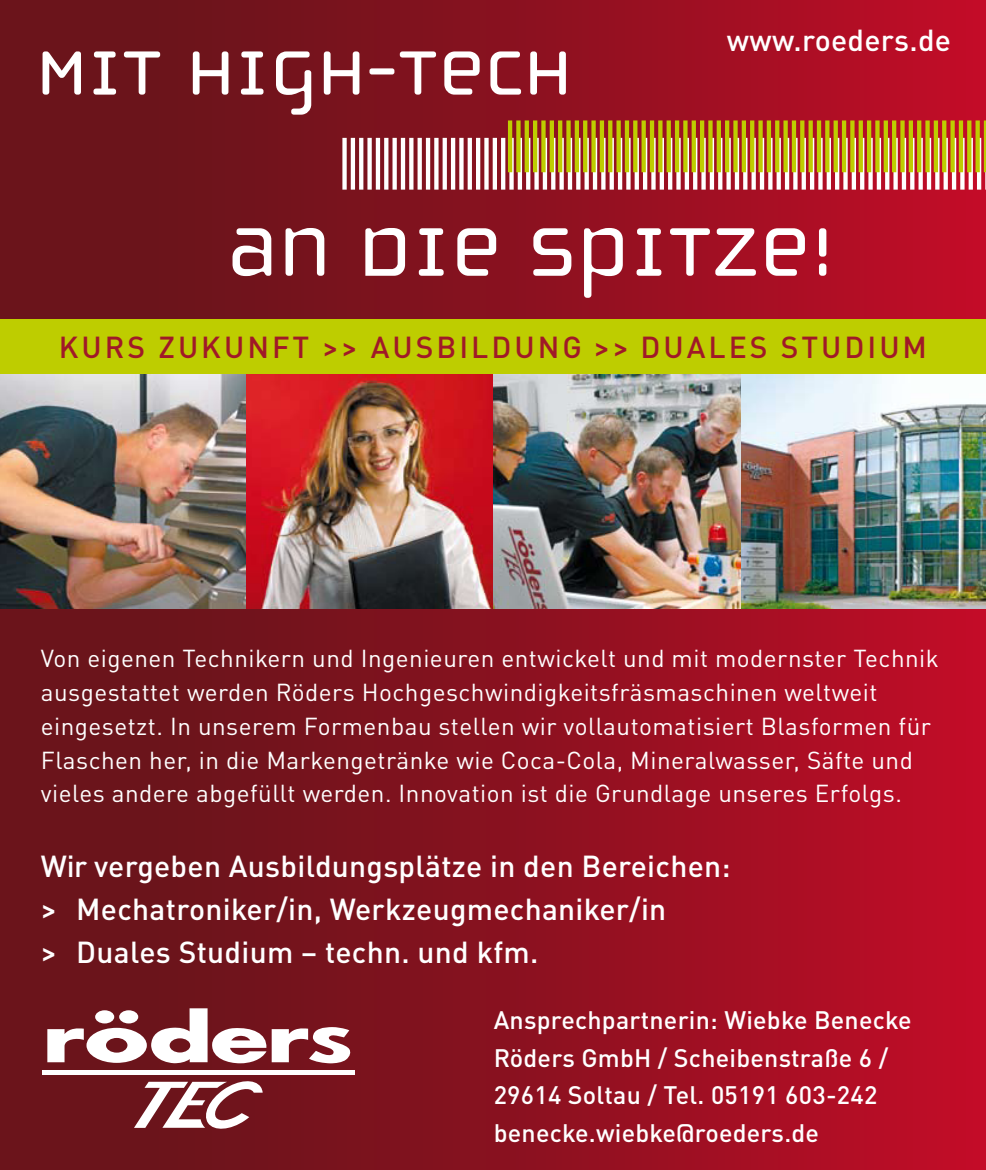
<style>
.page{position:relative;width:986px;height:1170px;background:#fff}
.page>*{position:absolute;margin:0;border:0;box-sizing:border-box;transform-origin:0 0}
.t1{font:500 30px/42.5px "DIN Pro";letter-spacing:.01em;color:#fff}
.t2{font:500 30px "DIN Pro";letter-spacing:.1em;color:#a01928}
.t3{font:500 25px/37.5px "DIN Pro";letter-spacing:.01em;color:#fff}
.t4{font:24.25px/33.8px "DIN Pro";letter-spacing:.02em;color:#fff}
</style>
<div class="page">
<div style="left:0;top:0;width:461px;height:1169px;background:#6b141b"></div>
<div style="left:142px;top:0;width:843px;height:1169px;background:linear-gradient(to right,#65151b,#c00f29)"></div>
<div style="left:43px;top:1069px;width:311px;height:5px;background:#fff"></div>
<svg style="left:47px;top:1008px;width:304px;height:55px"></svg>
<svg style="left:134px;top:1078px;width:128px;height:53px"></svg>
<div style="left:0;top:319px;width:985px;height:57px;background:#becd00"></div>
<img style="left:0;top:374px;width:985px;height:234px">
<svg style="left:232px;top:228px;width:594px;height:70px"></svg>
<svg style="left:342px;top:138px;width:4px;height:52px"></svg>
<div style="left:350px;top:138px;width:5px;height:52px;background:#fff"></div>
<svg style="left:359px;top:138px;width:4px;height:52px"></svg>
<svg style="left:367px;top:138px;width:4px;height:52px"></svg>
<div style="left:375px;top:138px;width:5px;height:52px;background:#fff"></div>
<svg style="left:384px;top:138px;width:4px;height:52px"></svg>
<svg style="left:392px;top:138px;width:4px;height:52px"></svg>
<div style="left:400px;top:138px;width:5px;height:52px;background:#fff"></div>
<svg style="left:409px;top:138px;width:4px;height:52px"></svg>
<svg style="left:417px;top:138px;width:4px;height:52px"></svg>
<div style="left:425px;top:138px;width:5px;height:52px;background:#fff"></div>
<svg style="left:434px;top:138px;width:4px;height:52px"></svg>
<svg style="left:442px;top:138px;width:4px;height:52px"></svg>
<hr style="left:451px;top:138px;width:4px;height:52px;background:#fff">
<svg style="left:459px;top:138px;width:4px;height:52px"></svg>
<svg style="left:467px;top:138px;width:4px;height:52px"></svg>
<hr style="left:476px;top:138px;width:4px;height:52px;background:#fff">
<svg style="left:484px;top:138px;width:4px;height:52px"></svg>
<div style="left:492px;top:138px;width:5px;height:52px;background:#fff"></div>
<hr style="left:501px;top:138px;width:4px;height:52px;background:#fff">
<svg style="left:509px;top:138px;width:4px;height:52px"></svg>
<svg style="left:517px;top:138px;width:5px;height:52px"></svg>
<svg style="left:526px;top:138px;width:4px;height:52px"></svg>
<svg style="left:534px;top:138px;width:4px;height:52px"></svg>
<svg style="left:542px;top:138px;width:5px;height:52px"></svg>
<svg style="left:551px;top:138px;width:4px;height:52px"></svg>
<svg style="left:559px;top:138px;width:4px;height:52px"></svg>
<svg style="left:567px;top:138px;width:5px;height:52px"></svg>
<svg style="left:576px;top:138px;width:4px;height:52px"></svg>
<svg style="left:584px;top:138px;width:4px;height:52px"></svg>
<svg style="left:592px;top:138px;width:5px;height:52px"></svg>
<svg style="left:601px;top:138px;width:4px;height:52px"></svg>
<svg style="left:609px;top:138px;width:4px;height:52px"></svg>
<svg style="left:617px;top:138px;width:5px;height:52px"></svg>
<svg style="left:626px;top:138px;width:4px;height:52px"></svg>
<svg style="left:634px;top:138px;width:4px;height:52px"></svg>
<svg style="left:642px;top:138px;width:5px;height:52px"></svg>
<svg style="left:651px;top:138px;width:4px;height:52px"></svg>
<svg style="left:659px;top:138px;width:4px;height:52px"></svg>
<svg style="left:667px;top:138px;width:5px;height:52px"></svg>
<svg style="left:676px;top:138px;width:4px;height:52px"></svg>
<svg style="left:684px;top:138px;width:4px;height:52px"></svg>
<svg style="left:692px;top:138px;width:5px;height:52px"></svg>
<svg style="left:701px;top:138px;width:4px;height:52px"></svg>
<svg style="left:709px;top:138px;width:4px;height:52px"></svg>
<svg style="left:717px;top:138px;width:5px;height:52px"></svg>
<svg style="left:726px;top:138px;width:4px;height:52px"></svg>
<svg style="left:734px;top:138px;width:4px;height:52px"></svg>
<svg style="left:742px;top:138px;width:5px;height:52px"></svg>
<svg style="left:751px;top:138px;width:4px;height:52px"></svg>
<svg style="left:759px;top:138px;width:4px;height:52px"></svg>
<svg style="left:767px;top:138px;width:5px;height:52px"></svg>
<svg style="left:776px;top:138px;width:4px;height:52px"></svg>
<svg style="left:784px;top:138px;width:4px;height:52px"></svg>
<svg style="left:793px;top:138px;width:4px;height:52px"></svg>
<svg style="left:801px;top:138px;width:4px;height:52px"></svg>
<svg style="left:809px;top:138px;width:4px;height:52px"></svg>
<svg style="left:818px;top:138px;width:4px;height:52px"></svg>
<svg style="left:826px;top:138px;width:4px;height:52px"></svg>
<svg style="left:834px;top:138px;width:5px;height:52px"></svg>
<svg style="left:843px;top:138px;width:4px;height:52px"></svg>
<svg style="left:851px;top:138px;width:4px;height:52px"></svg>
<svg style="left:859px;top:138px;width:5px;height:52px"></svg>
<svg style="left:868px;top:138px;width:4px;height:52px"></svg>
<svg style="left:876px;top:138px;width:4px;height:52px"></svg>
<svg style="left:884px;top:138px;width:5px;height:52px"></svg>
<svg style="left:893px;top:138px;width:4px;height:52px"></svg>
<svg style="left:901px;top:138px;width:4px;height:52px"></svg>
<svg style="left:909px;top:138px;width:5px;height:52px"></svg>
<svg style="left:918px;top:138px;width:4px;height:52px"></svg>
<svg style="left:926px;top:138px;width:4px;height:52px"></svg>
<svg style="left:934px;top:138px;width:5px;height:52px"></svg>
<svg style="left:943px;top:138px;width:4px;height:52px"></svg>
<svg style="left:951px;top:138px;width:4px;height:52px"></svg>
<svg style="left:959px;top:138px;width:5px;height:52px"></svg>
<svg style="left:968px;top:138px;width:4px;height:52px"></svg>
<svg style="left:976px;top:138px;width:4px;height:52px"></svg>
<hr style="left:984px;top:138px;width:1px;height:52px;background:#fff">
<div style="left:507px;top:120px;width:5px;height:52px;background:#becd00"></div>
<svg style="left:516px;top:120px;width:4px;height:52px"></svg>
<svg style="left:524px;top:120px;width:4px;height:52px"></svg>
<div style="left:532px;top:120px;width:5px;height:52px;background:#becd00"></div>
<svg style="left:541px;top:120px;width:4px;height:52px"></svg>
<svg style="left:549px;top:120px;width:4px;height:52px"></svg>
<div style="left:557px;top:120px;width:5px;height:52px;background:#becd00"></div>
<svg style="left:566px;top:120px;width:4px;height:52px"></svg>
<svg style="left:574px;top:120px;width:4px;height:52px"></svg>
<svg style="left:583px;top:120px;width:4px;height:52px"></svg>
<svg style="left:591px;top:120px;width:4px;height:52px"></svg>
<svg style="left:599px;top:120px;width:4px;height:52px"></svg>
<svg style="left:608px;top:120px;width:4px;height:52px"></svg>
<svg style="left:616px;top:120px;width:4px;height:52px"></svg>
<div style="left:624px;top:120px;width:5px;height:52px;background:#becd00"></div>
<svg style="left:633px;top:120px;width:4px;height:52px"></svg>
<svg style="left:641px;top:120px;width:4px;height:52px"></svg>
<div style="left:649px;top:120px;width:5px;height:52px;background:#becd00"></div>
<svg style="left:658px;top:120px;width:4px;height:52px"></svg>
<svg style="left:666px;top:120px;width:4px;height:52px"></svg>
<div style="left:674px;top:120px;width:5px;height:52px;background:#becd00"></div>
<svg style="left:683px;top:120px;width:4px;height:52px"></svg>
<svg style="left:691px;top:120px;width:4px;height:52px"></svg>
<div style="left:699px;top:120px;width:5px;height:52px;background:#becd00"></div>
<svg style="left:708px;top:120px;width:4px;height:52px"></svg>
<svg style="left:716px;top:120px;width:4px;height:52px"></svg>
<div style="left:724px;top:120px;width:5px;height:52px;background:#becd00"></div>
<svg style="left:733px;top:120px;width:4px;height:52px"></svg>
<svg style="left:741px;top:120px;width:4px;height:52px"></svg>
<svg style="left:749px;top:120px;width:5px;height:52px"></svg>
<svg style="left:758px;top:120px;width:4px;height:52px"></svg>
<svg style="left:766px;top:120px;width:4px;height:52px"></svg>
<svg style="left:774px;top:120px;width:5px;height:52px"></svg>
<svg style="left:783px;top:120px;width:4px;height:52px"></svg>
<svg style="left:791px;top:120px;width:4px;height:52px"></svg>
<svg style="left:799px;top:120px;width:5px;height:52px"></svg>
<svg style="left:808px;top:120px;width:4px;height:52px"></svg>
<svg style="left:816px;top:120px;width:4px;height:52px"></svg>
<svg style="left:824px;top:120px;width:5px;height:52px"></svg>
<svg style="left:833px;top:120px;width:4px;height:52px"></svg>
<svg style="left:841px;top:120px;width:4px;height:52px"></svg>
<svg style="left:849px;top:120px;width:5px;height:52px"></svg>
<svg style="left:858px;top:120px;width:4px;height:52px"></svg>
<svg style="left:866px;top:120px;width:4px;height:52px"></svg>
<svg style="left:874px;top:120px;width:5px;height:52px"></svg>
<svg style="left:883px;top:120px;width:4px;height:52px"></svg>
<svg style="left:891px;top:120px;width:4px;height:52px"></svg>
<svg style="left:899px;top:120px;width:5px;height:52px"></svg>
<svg style="left:908px;top:120px;width:4px;height:52px"></svg>
<svg style="left:916px;top:120px;width:4px;height:52px"></svg>
<svg style="left:925px;top:120px;width:4px;height:52px"></svg>
<svg style="left:933px;top:120px;width:4px;height:52px"></svg>
<svg style="left:941px;top:120px;width:4px;height:52px"></svg>
<svg style="left:950px;top:120px;width:4px;height:52px"></svg>
<svg style="left:958px;top:120px;width:4px;height:52px"></svg>
<svg style="left:966px;top:120px;width:5px;height:52px"></svg>
<svg style="left:975px;top:120px;width:4px;height:52px"></svg>
<hr style="left:983px;top:120px;width:2px;height:52px;background:#becd00">
<svg style="left:43px;top:51px;width:522px;height:64px"></svg>
<p class="t1" style="left:726px;top:16px;width:226px">www.roeders.de</p>
<p class="t2" style="left:59px;top:323px;width:869px">KURS ZUKUNFT &gt;&gt; AUSBILDUNG &gt;&gt; DUALES STUDIUM</p>
<p class="t4" style="left:41px;top:639px;width:899px">Von eigenen Technikern und Ingenieuren entwickelt und mit modernster Technik ausgestattet werden Röders Hochgeschwindigkeitsfräsmaschinen weltweit eingesetzt. In unserem Formenbau stellen wir vollautomatisiert Blasformen für Flaschen her, in die Markengetränke wie Coca-Cola, Mineralwasser, Säfte und vieles andere abgefüllt werden. Innovation ist die Grundlage unseres Erfolgs.</p>
<p class="t1" style="left:41px;top:842px;width:691px">Wir vergeben Ausbildungsplätze in den Bereichen: &gt; Mechatroniker/in, Werkzeugmechaniker/in<br>&gt; Duales Studium – techn. und kfm.</p>
<p class="t3" style="left:493px;top:998px;width:419px">Ansprechpartnerin: Wiebke Benecke<br>Röders GmbH / Scheibenstraße 6 /<br>29614 Soltau / Tel. 05191 603-242 benecke.wiebke@roeders.de</p>
</div>
